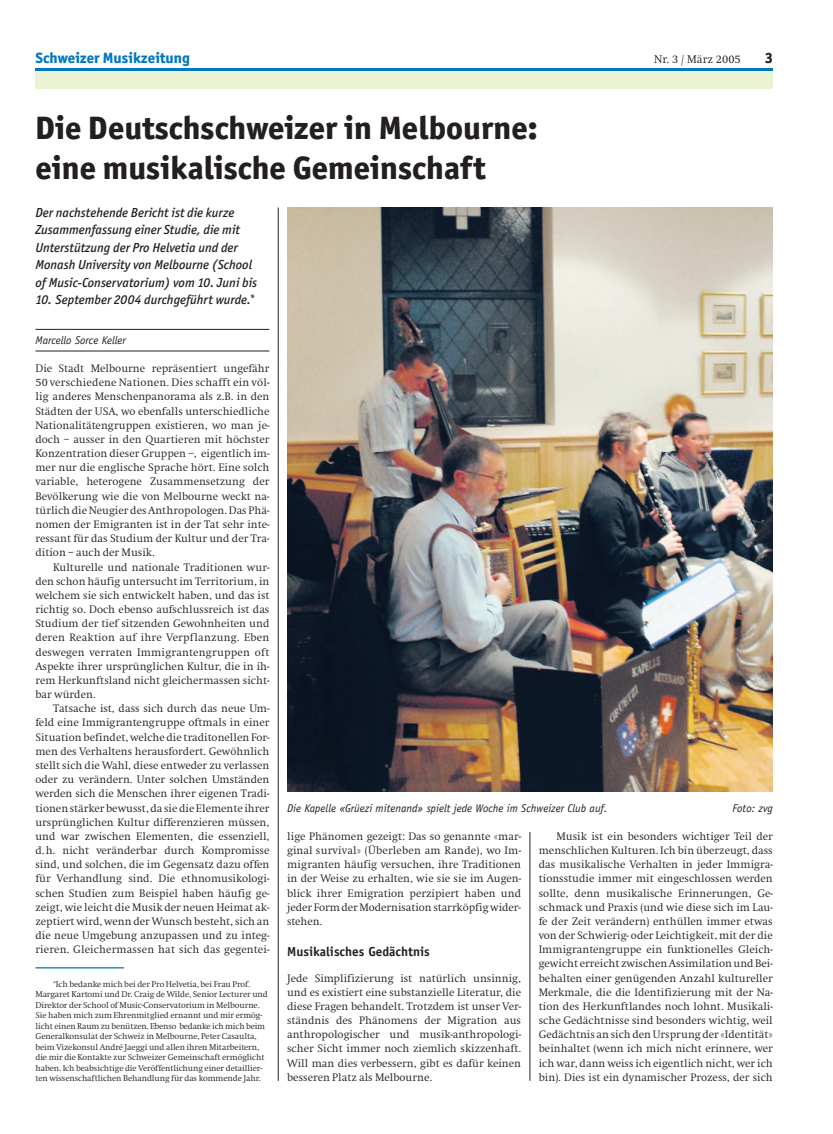
<style>
.page{position:relative;width:833px;height:1134px;background:#fff}
.page>*{position:absolute;margin:0;border:0;box-sizing:border-box;transform-origin:0 0}
.t1{font:800 32.5px/40px "Officina San ITC";color:#231f20}
.t2{font:800 15px "Officina San ITC";color:#0078c0}
.t3{font:800 15px "Officina San ITC";color:#231f20}
.t4{font:italic 500 13.12px/17.5px "Officina San ITC";color:#231f20}
.t5{font:700 13.12px "Officina Sans";color:#231f20}
.t6{font:300 11.5px "Swift EF";color:#231f20}
.t7{font:300 11.25px/14.1px "Swift EF";color:#231f20;text-align:justify}
.t8{font:italic 11.25px "Officina Sans";color:#231f20}
.t9{font:300 8.75px/10.5px "Swift EF";letter-spacing:-.01em;color:#231f20}
</style>
<div class="page">
<svg style="left:35px;top:68px;width:737px;height:4px;fill:#0078c0"></svg>
<div style="left:35px;top:72px;width:737px;height:17px;background:#eaf3d4"></div>
<hr style="left:278px;top:207px;width:1px;height:874px;background:#231f20">
<hr style="left:530px;top:832px;width:1px;height:249px;background:#231f20">
<hr style="left:35px;top:329px;width:234px;height:1px;background:#231f20">
<hr style="left:35px;top:351px;width:234px;height:1px;background:#231f20">
<img style="left:287px;top:208px;width:485px;height:584px">
<hr style="left:35px;top:967px;width:89px;height:1px;background:#0078c0">
<h2 class="t2" style="left:35px;top:53px;width:156px">Schweizer Musikzeitung</h2>
<p class="t6" style="left:654px;top:55px;width:88px">Nr. 3 / März 2005</p>
<h2 class="t3" style="left:764px;top:53px;width:10px">3</h2>
<h1 class="t1" style="left:35px;top:111px;width:504px">Die Deutschschweizer in Melbourne: eine musikalische Gemeinschaft</h1>
<p class="t4" style="left:35px;top:205px;width:223px">Der nachstehende Bericht ist die kurze Zusammenfassung einer Studie, die mit Unterstützung der Pro Helvetia und der Monash University von Melbourne (School of Music-Conservatorium) vom 10. Juni bis</p>
<p class="t4" style="left:35px;top:292px;width:221px">10. September 2004 durchgeführt wurde.<sup>*</sup></p>
<p class="t8" style="left:35px;top:336px;width:92px">Marcello Sorce Keller</p>
<p class="t7" style="left:35px;top:362px;width:235px">Die Stadt Melbourne repräsentiert ungefähr 50 verschiedene Nationen. Dies schafft ein völ&shy;lig anderes Menschenpanorama als z.B. in den Städten der USA, wo ebenfalls unterschiedliche Nationalitätengruppen existieren, wo man je&shy;doch – ausser in den Quartieren mit höchster Konzentration dieser Gruppen –, eigentlich im&shy;mer nur die englische Sprache hört. Eine solch variable, heterogene Zusammensetzung der Bevölkerung wie die von Melbourne weckt na&shy;türlich die Neugier des Anthropologen. Das Phä&shy;nomen der Emigranten ist in der Tat sehr inte&shy;ressant für das Studium der Kultur und der Tra&shy;dition – auch der Musik.</p>
<p class="t7" style="left:35px;top:561px;width:235px;text-indent:18px">Kulturelle und nationale Traditionen wur&shy;den schon häufig untersucht im Territorium, in welchem sie sich entwickelt haben, und das ist richtig so. Doch ebenso aufschlussreich ist das Studium der tief sitzenden Gewohnheiten und deren Reaktion auf ihre Verpflanzung. Eben deswegen verraten Immigrantengruppen oft Aspekte ihrer ursprünglichen Kultur, die in ih&shy;rem Herkunftsland nicht gleichermassen sicht&shy;bar würden.</p>
<p class="t7" style="left:35px;top:702px;width:235px;text-indent:18px">Tatsache ist, dass sich durch das neue Um&shy;feld eine Immigrantengruppe oftmals in einer Situation befindet, welche die traditonellen For&shy;men des Verhaltens herausfordert. Gewöhnlich stellt sich die Wahl, diese entweder zu verlassen oder zu verändern. Unter solchen Umständen werden sich die Menschen ihrer eigenen Tradi&shy;tionen stärker bewusst, da sie die Elemente ihrer ursprünglichen Kultur differenzieren müssen, und war zwischen Elementen, die essenziell, d.h. nicht veränderbar durch Kompromisse sind, und solchen, die im Gegensatz dazu offen für Verhandlung sind. Die ethnomusikologi&shy;schen Studien zum Beispiel haben häufig ge&shy;zeigt, wie leicht die Musik der neuen Heimat ak&shy;zeptiert wird, wenn der Wunsch besteht, sich an die neue Umgebung anzupassen und zu integ&shy;rieren. Gleichermassen hat sich das gegentei-</p>
<p class="t8" style="left:287px;top:803px;width:322px">Die Kapelle «Grüezi mitenand» spielt jede Woche im Schweizer Club auf.</p>
<p class="t8" style="left:732px;top:803px;width:42px">Foto: zvg</p>
<p class="t7" style="left:539px;top:830px;width:235px;text-indent:18px">Musik ist ein besonders wichtiger Teil der menschlichen Kulturen. Ich bin überzeugt, dass das musikalische Verhalten in jeder Immigra&shy;tionsstudie immer mit eingeschlossen werden sollte, denn musikalische Erinnerungen, Ge&shy;schmack und Praxis (und wie diese sich im Lau&shy;fe der Zeit verändern) enthüllen immer etwas von der Schwierig- oder Leichtigkeit, mit der die Immigrantengruppe ein funktionelles Gleich&shy;gewicht erreicht zwischen Assimilation und Bei&shy;behalten einer genügenden Anzahl kultureller Merkmale, die die Identifizierung mit der Na&shy;tion des Herkunftlandes noch lohnt. Musikali&shy;sche Gedächtnisse sind besonders wichtig, weil Gedächtnis an sich den Ursprung der «Identität» beinhaltet (wenn ich mich nicht erinnere, wer ich war, dann weiss ich eigentlich nicht, wer ich bin). Dies ist ein dynamischer Prozess, der sich</p>
<p class="t7" style="left:287px;top:830px;width:235px">lige Phänomen gezeigt: Das so genannte «mar&shy;ginal survival» (Überleben am Rande), wo Im&shy;migranten häufig versuchen, ihre Traditionen in der Weise zu erhalten, wie sie sie im Augen&shy;blick ihrer Emigration perzipiert haben und jeder Form der Modernisation starrköpfig wider&shy;stehen.</p>
<p class="t5" style="left:287px;top:947px;width:144px">Musikalisches Gedächtnis</p>
<p class="t7" style="left:287px;top:972px;width:235px">Jede Simplifizierung ist natürlich unsinnig, und es existiert eine substanzielle Literatur, die diese Fragen behandelt. Trotzdem ist unser Ver&shy;ständnis des Phänomens der Migration aus anthropologischer und musik-anthropologi&shy;scher Sicht immer noch ziemlich skizzenhaft.<br>Will man dies verbessern, gibt es dafür keinen besseren Platz als Melbourne.</p>
<p class="t9" style="left:35px;top:979px;width:234px;text-indent:18px">*Ich bedanke mich bei der Pro Helvetia, bei Frau Prof.<br>Margaret Kartomi und Dr. Craig de Wilde, Senior Lecturer und Direktor der School of Music-Conservatorium in Melbourne.<br>Sie haben mich zum Ehrenmitglied ernannt und mir ermög&shy;licht einen Raum zu benützen. Ebenso bedanke ich mich beim Generalkonsulat der Schweiz in Melbourne, Peter Casaulta, beim Vizekonsul André Jaeggi und allen ihren Mitarbeitern, die mir die Kontakte zur Schweizer Gemeinschaft ermöglicht haben. Ich beabsichtige die Veröffentlichung einer detaillier&shy;ten wissenschaftlichen Behandlung für das kommende Jahr.</p>
</div>
